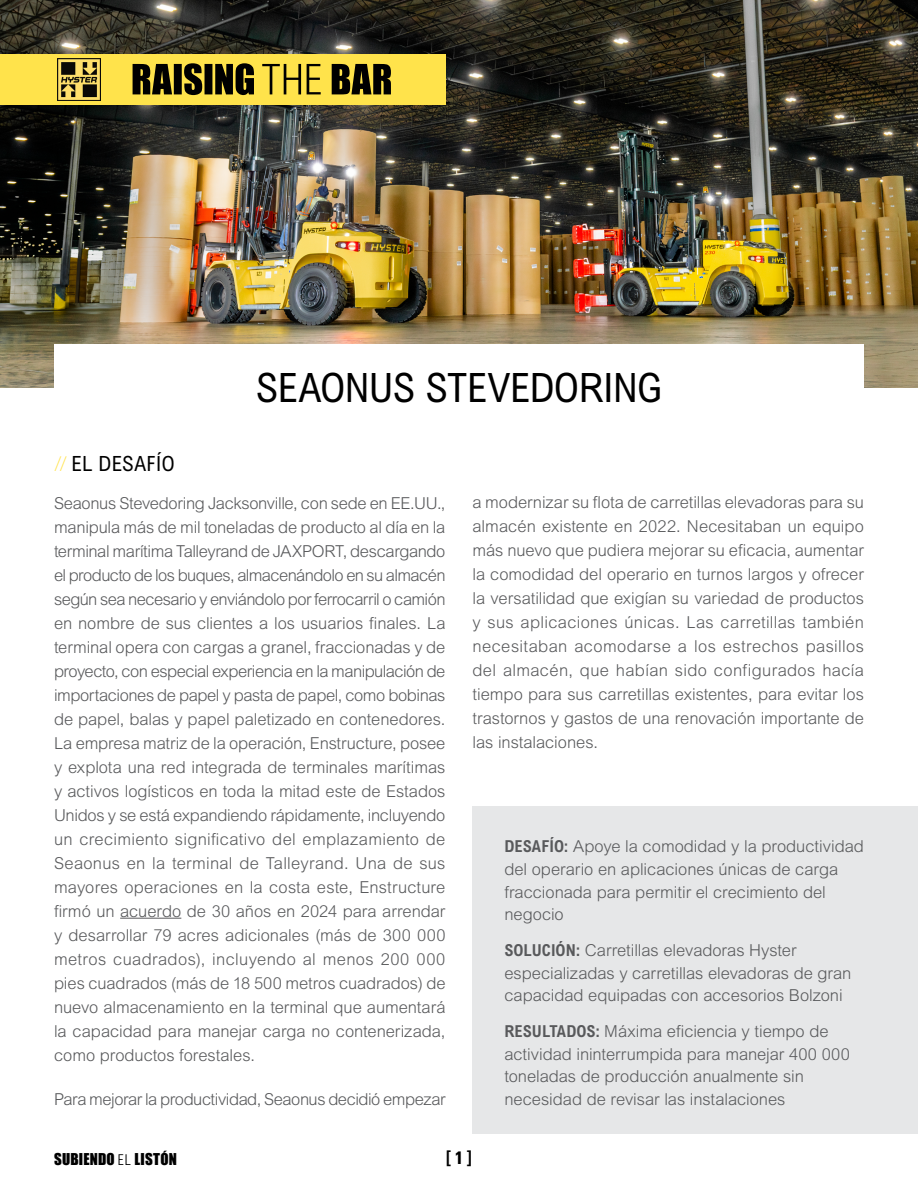
<style>
.page{position:relative;width:918px;height:1188px;background:#fff}
.page>*{position:absolute;margin:0;border:0;box-sizing:border-box;transform-origin:0 0}
.t1{font:condensed 40.5px "Arial MT Std";letter-spacing:-.01em;color:#000}
.t2{font:condensed 21px "Arial MT Std";letter-spacing:.005em;color:#000}
.t3{font:700 condensed 18px "Univers LT Std";color:#000}
.t4{font:300 16.5px/24px "Arial MT Std";letter-spacing:-.005em;color:#58595b}
.t5{font:300 16.5px "Arial MT Std";letter-spacing:-.03em;color:#58595b}
.t6{font:15px "Impact";letter-spacing:.015em;color:#000}
.s1{font-family:"Bebas Neue";font-stretch:normal;color:#ffe34b}
.s2{font-weight:700;font-stretch:condensed}
.s3{font-family:"Arial MT Std";font-weight:300;font-stretch:condensed}
</style>
<div class="page">
<img style="left:0;top:0;width:918px;height:388px">
<div style="left:472px;top:807px;width:446px;height:327px;background:#e6e7e8"></div>
<div style="left:54px;top:345px;width:810px;height:75px;background:#fff"></div>
<div style="left:0;top:54px;width:446px;height:50px;background:#ffe34b"></div>
<img style="left:58px;top:59px;width:42px;height:42px">
<svg style="left:133px;top:63px;width:258px;height:32px"></svg>
<hr style="left:120px;top:918px;width:61px;height:1px;background:#58595b">
<h1 class="t1" style="left:256px;top:363px;width:408px">SEAONUS STEVEDORING</h1>
<p class="t2" style="left:54px;top:451px;width:122px"><span class="s1">//</span> EL DESAFÍO</p>
<p class="t4" style="left:54px;top:491px;width:393px;text-align:justify">Seaonus Stevedoring Jacksonville, con sede en EE.UU., manipula más de mil toneladas de producto al día en la terminal marítima Talleyrand de JAXPORT, descargando el producto de los buques, almacenándolo en su almacén según sea necesario y enviándolo por ferrocarril o camión en nombre de sus clientes a los usuarios finales. La terminal opera con cargas a granel, fraccionadas y de proyecto, con especial experiencia en la manipulación de importaciones de papel y pasta de papel, como bobinas de papel, balas y papel paletizado en contenedores.<br>La empresa matriz de la operación, Enstructure, posee y explota una red integrada de terminales marítimas y activos logísticos en toda la mitad este de Estados Unidos y se está expandiendo rápidamente, incluyendo un crecimiento significativo del emplazamiento de Seaonus en la terminal de Talleyrand. Una de sus mayores operaciones en la costa este, Enstructure firmó un acuerdo de 30 años en 2024 para arrendar y desarrollar 79 acres adicionales (más de 300 000 metros cuadrados), incluyendo al menos 200 000 pies cuadrados (más de 18 500 metros cuadrados) de nuevo almacenamiento en la terminal que aumentará la capacidad para manejar carga no contenerizada, como productos forestales.</p>
<p class="t5" style="left:54px;top:1090px;width:393px">Para mejorar la productividad, Seaonus decidió empezar</p>
<p class="t4" style="left:472px;top:490px;width:393px;text-align:justify">a modernizar su flota de carretillas elevadoras para su almacén existente en 2022. Necesitaban un equipo más nuevo que pudiera mejorar su eficacia, aumentar la comodidad del operario en turnos largos y ofrecer la versatilidad que exigían su variedad de productos y sus aplicaciones únicas. Las carretillas también necesitaban acomodarse a los estrechos pasillos del almacén, que habían sido configurados hacía tiempo para sus carretillas existentes, para evitar los trastornos y gastos de una renovación importante de las instalaciones.</p>
<p class="t4" style="left:504px;top:835px;width:361px;line-height:22.5px"><span class="s2">DESAFÍO:</span> Apoye la comodidad y la productividad del operario en aplicaciones únicas de carga fraccionada para permitir el crecimiento del negocio</p>
<p class="t4" style="left:504px;top:939px;width:349px;line-height:22.5px"><span class="s2">SOLUCIÓN:</span> Carretillas elevadoras Hyster especializadas y carretillas elevadoras de gran capacidad equipadas con accesorios Bolzoni</p>
<p class="t4" style="left:504px;top:1020px;width:347px;line-height:22.5px"><span class="s2">RESULTADOS:</span> Máxima eficiencia y tiempo de actividad ininterrumpida para manejar 400 000 toneladas de producción anualmente sin necesidad de revisar las instalaciones</p>
<p class="t6" style="left:54px;top:1147px;width:125px">SUBIENDO <span class="s3">EL</span> LISTÓN</p>
<p class="t3" style="left:446px;top:1147px;width:27px">[ 1 ]</p>
</div>
